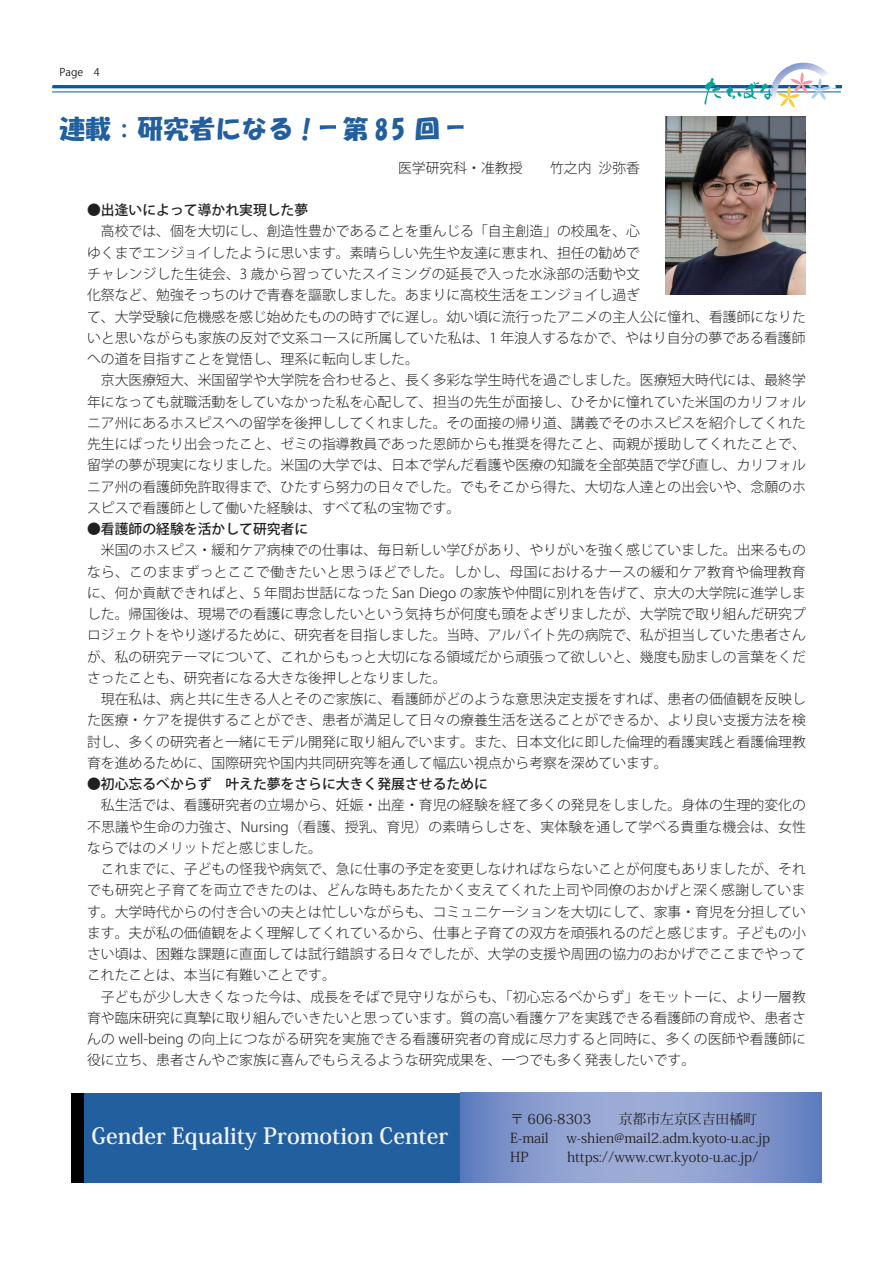
<style>
.page{position:relative;width:893px;height:1263px;background:#fff}
.page>*{position:absolute;margin:0;border:0;box-sizing:border-box;transform-origin:0 0}
.t1{font:25.5px "HG Soei Kakupoptai";letter-spacing:.02em;color:#225f9f}
.t2{font:700 22.35px "Koz Min Pro";color:#f1f2f3}
.t3{font:300 13.8px/21.3px "Koz Go Pro";color:#231f20;text-align:justify}
.t4{font:13.8px/19.2px "Koz Min Pro";color:#231f20}
.t5{font:500 13.8px "Koz Go Pro";color:#231f20}
.t6{font:10.65px "Koz Go Pro";color:#231f20}
</style>
<div class="page">
<svg style="left:320px;top:125px;width:16px;height:5px"></svg>
<svg style="left:447px;top:125px;width:16px;height:5px"></svg>
<img style="left:665px;top:117px;width:141px;height:177px">
<hr style="left:52px;top:85px;width:790px;height:3px;background:#015aaa">
<hr style="left:52px;top:91px;width:789px;height:1px;background:#015aaa">
<svg style="left:704px;top:63px;width:132px;height:45px"></svg>
<div style="left:72px;top:1093px;width:388px;height:89px;background:#225f9f"></div>
<div style="left:72px;top:1093px;width:12px;height:89px;background:#010101"></div>
<svg style="left:461px;top:1093px;width:360px;height:89px;background:#869acd"></svg>
<p class="t6" style="left:60px;top:65px;width:42px">Page　4</p>
<h1 class="t1" style="left:60px;top:116px;width:382px">連載 : 研究者になる ! 第 85 回</h1>
<p class="t3" style="left:398px;top:157px;width:243px">医学研究科・准教授　　竹之内 沙弥香</p>
<p class="t5" style="left:87px;top:201px;width:223px">●出逢いによって導かれ実現した夢</p>
<p class="t3" style="left:87px;top:221px;width:720px;text-align:left;text-indent:14px">高校では、個を大切にし、創造性豊かであることを重んじる「自主創造」の校風を、心<br>ゆくまでエンジョイしたように思います。素晴らしい先生や友達に恵まれ、担任の勧めで<br>チャレンジした生徒会、3 歳から習っていたスイミングの延長で入った水泳部の活動や文<br>化祭など、勉強そっちのけで青春を謳歌しました。あまりに高校生活をエンジョイし過ぎ<br>て、大学受験に危機感を感じ始めたものの時すでに遅し。幼い頃に流行ったアニメの主人公に憧れ、看護師になりたいと思いながらも家族の反対で文系コースに所属していた私は、1 年浪人するなかで、やはり自分の夢である看護師への道を目指すことを覚悟し、理系に転向しました。</p>
<p class="t3" style="left:87px;top:370px;width:720px;text-indent:14px">京大医療短大、米国留学や大学院を合わせると、長く多彩な学生時代を過ごしました。医療短大時代には、最終学年になっても就職活動をしていなかった私を心配して、担当の先生が面接し、ひそかに憧れていた米国のカリフォルニア州にあるホスピスへの留学を後押ししてくれました。その面接の帰り道、講義でそのホスピスを紹介してくれた先生にばったり出会ったこと、ゼミの指導教員であった恩師からも推奨を得たこと、両親が援助してくれたことで、留学の夢が現実になりました。米国の大学では、日本で学んだ看護や医療の知識を全部英語で学び直し、カリフォルニア州の看護師免許取得まで、ひたすら努力の日々でした。でもそこから得た、大切な人達との出会いや、念願のホスピスで看護師として働いた経験は、すべて私の宝物です。</p>
<p class="t5" style="left:87px;top:520px;width:223px">●看護師の経験を活かして研究者に</p>
<p class="t3" style="left:87px;top:540px;width:720px;text-indent:14px">米国のホスピス・緩和ケア病棟での仕事は、毎日新しい学びがあり、やりがいを強く感じていました。出来るものなら、このままずっとここで働きたいと思うほどでした。しかし、母国におけるナースの緩和ケア教育や倫理教育に、何か貢献できればと、5 年間お世話になった San Diego の家族や仲間に別れを告げて、京大の大学院に進学しました。帰国後は、現場での看護に専念したいという気持ちが何度も頭をよぎりましたが、大学院で取り組んだ研究プロジェクトをやり遂げるために、研究者を目指しました。当時、アルバイト先の病院で、私が担当していた患者さんが、私の研究テーマについて、これからもっと大切になる領域だから頑張って欲しいと、幾度も励ましの言葉をくださったことも、研究者になる大きな後押しとなりました。</p>
<p class="t3" style="left:87px;top:688px;width:720px;text-indent:14px">現在私は、病と共に生きる人とそのご家族に、看護師がどのような意思決定支援をすれば、患者の価値観を反映した医療・ケアを提供することができ、患者が満足して日々の療養生活を送ることができるか、より良い支援方法を検討し、多くの研究者と一緒にモデル開発に取り組んでいます。また、日本文化に即した倫理的看護実践と看護倫理教育を進めるために、国際研究や国内共同研究等を通して幅広い視点から考察を深めています。</p>
<p class="t5" style="left:87px;top:775px;width:402px">●初心忘るべからず　叶えた夢をさらに大きく発展させるために</p>
<p class="t3" style="left:87px;top:795px;width:720px;text-indent:14px">私生活では、看護研究者の立場から、妊娠・出産・育児の経験を経て多くの発見をしました。身体の生理的変化の不思議や生命の力強さ、Nursing（看護、授乳、育児）の素晴らしさを、実体験を通して学べる貴重な機会は、女性ならではのメリットだと感じました。</p>
<p class="t3" style="left:87px;top:858px;width:720px;text-indent:14px">これまでに、子どもの怪我や病気で、急に仕事の予定を変更しなければならないことが何度もありましたが、それでも研究と子育てを両立できたのは、どんな時もあたたかく支えてくれた上司や同僚のおかげと深く感謝しています。大学時代からの付き合いの夫とは忙しいながらも、コミュニケーションを大切にして、家事・育児を分担しています。夫が私の価値観をよく理解してくれているから、仕事と子育ての双方を頑張れるのだと感じます。子どもの小さい頃は、困難な課題に直面しては試行錯誤する日々でしたが、大学の支援や周囲の協力のおかげでここまでやってこれたことは、本当に有難いことです。</p>
<p class="t3" style="left:87px;top:986px;width:720px;text-indent:14px">子どもが少し大きくなった今は、成長をそばで見守りながらも、「初心忘るべからず」をモットーに、より一層教育や臨床研究に真摯に取り組んでいきたいと思っています。質の高い看護ケアを実践できる看護師の育成や、患者さんの well-being の向上につながる研究を実施できる看護研究者の育成に尽力すると同時に、多くの医師や看護師に役に立ち、患者さんやご家族に喜んでもらえるような研究成果を、一つでも多く発表したいです。</p>
<h2 class="t2" style="left:91px;top:1119px;width:358px">Gender Equality Promotion Center</h2>
<p class="t4" style="left:510px;top:1108px;width:261px">〒 606-8303　　京都市左京区吉田橘町<br>E-mail　 w-shien@mail2.adm.kyoto-u.ac.jp<br>HP</p>
<p class="t4" style="left:567px;top:1147px;width:193px">https://www.cwr.kyoto-u.ac.jp/</p>
</div>
